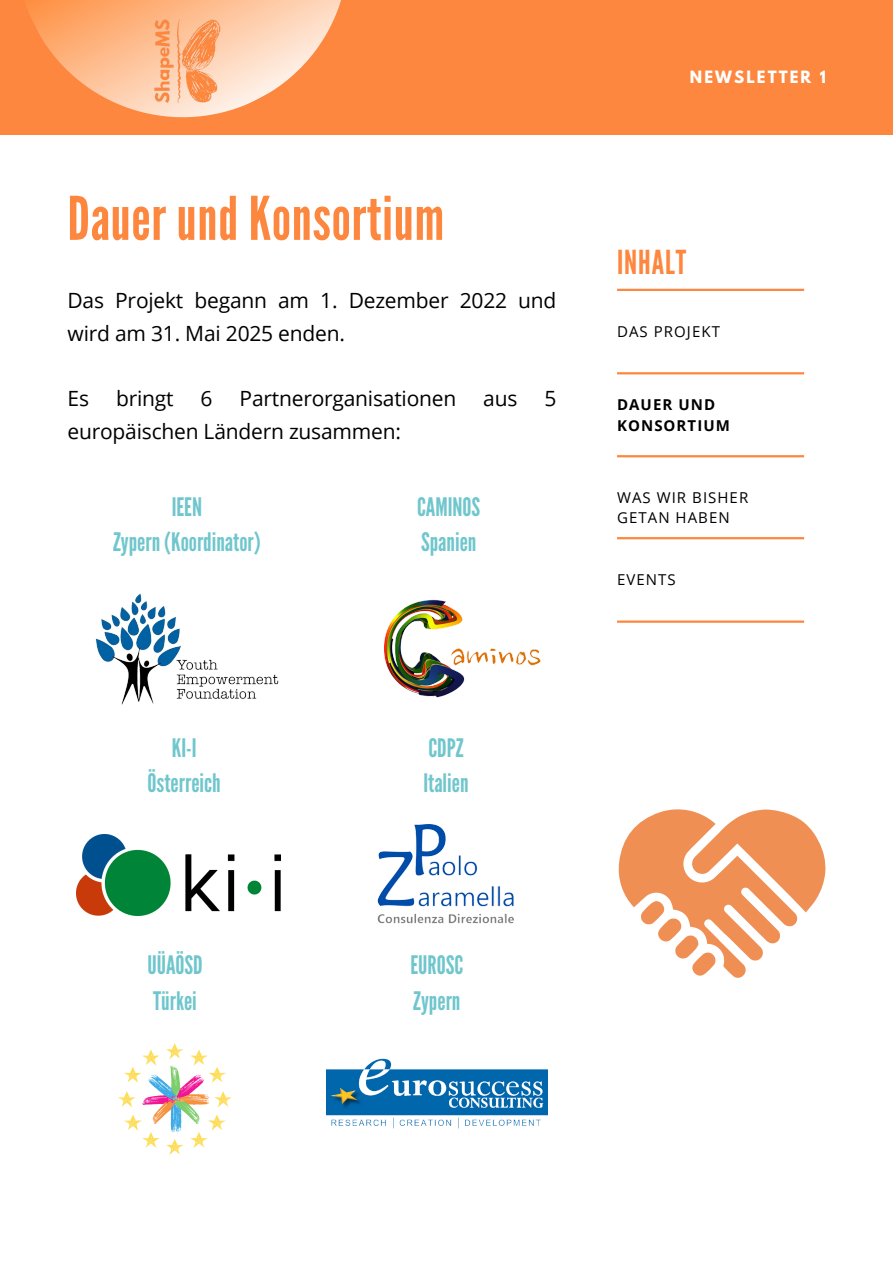
<style>
.page{position:relative;width:893px;height:1264px;background:#fff}
.page>*{position:absolute;margin:0;border:0;box-sizing:border-box;transform-origin:0 0}
.t1{font:60px "League Gothic";letter-spacing:.01em;color:#fd873e}
.t2{font:33px "League Gothic";letter-spacing:.03em;color:#fd873e}
.t3{font:25.5px "League Gothic";color:#70c6cd}
.t4{font:21px/32.7px "Open Sans";letter-spacing:-.01em;color:#000}
.t5{font:15px/20.2px "Open Sans";letter-spacing:.07em;color:#000}
.t6{font:700 15px/20.2px "Open Sans";letter-spacing:.07em;color:#000}
.t7{font:700 15px "League Spartan";letter-spacing:.14em;color:#fff}
</style>
<div class="page">
<div style="left:0;top:0;width:892px;height:135px;background:#fd873e"></div>
<hr style="left:617px;top:289px;width:187px;height:2px;background:#fd873e">
<hr style="left:617px;top:455px;width:187px;height:2px;background:#fd873e">
<hr style="left:617px;top:620px;width:187px;height:2px;background:#fd873e">
<hr style="left:617px;top:372px;width:187px;height:2px;background:#fd873e">
<hr style="left:617px;top:537px;width:187px;height:2px;background:#fd873e">
<svg style="left:27px;top:0;width:314px;height:118px"></svg>
<img style="left:140px;top:17px;width:86px;height:87px">
<img style="left:95px;top:593px;width:184px;height:112px">
<img style="left:384px;top:599px;width:157px;height:99px">
<img style="left:77px;top:834px;width:203px;height:81px">
<img style="left:377px;top:824px;width:137px;height:100px">
<img style="left:118px;top:1043px;width:114px;height:112px">
<img style="left:327px;top:1058px;width:220px;height:71px">
<svg style="left:618px;top:809px;width:207px;height:168px"></svg>
<p class="t1" style="left:68px;top:184px;width:378px">Dauer und Konsortium</p>
<p class="t4" style="left:68px;top:284px;width:490px">Das Projekt begann am 1. Dezember 2022 und wird am 31. Mai 2025 enden.</p>
<p class="t4" style="left:68px;top:381px;width:23px">Es</p>
<p class="t4" style="left:116px;top:381px;width:59px">bringt</p>
<p class="t4" style="left:200px;top:381px;width:13px">6</p>
<p class="t4" style="left:239px;top:381px;width:218px">Partnerorganisationen</p>
<p class="t4" style="left:483px;top:381px;width:36px">aus</p>
<p class="t4" style="left:544px;top:381px;width:13px">5</p>
<p class="t4" style="left:68px;top:414px;width:335px">europäischen Ländern zusammen:</p>
<p class="t3" style="left:172px;top:491px;width:32px">IEEN</p>
<p class="t3" style="left:113px;top:526px;width:149px">Zypern(Koordinator)</p>
<p class="t3" style="left:172px;top:733px;width:26px">KI-I</p>
<p class="t3" style="left:147px;top:768px;width:75px">Österreich</p>
<p class="t3" style="left:417px;top:491px;width:65px">CAMINOS</p>
<p class="t3" style="left:421px;top:526px;width:57px">Spanien</p>
<p class="t3" style="left:428px;top:733px;width:37px">CDPZ</p>
<p class="t3" style="left:423px;top:768px;width:47px">Italien</p>
<p class="t7" style="left:690px;top:70px;width:137px">NEWSLETTER 1</p>
<p class="t2" style="left:617px;top:243px;width:71px">INHALT</p>
<p class="t5" style="left:617px;top:321px;width:104px">DAS PROJEKT</p>
<p class="t6" style="left:617px;top:394px;width:114px">DAUER UND<br>KONSORTIUM</p>
<p class="t5" style="left:617px;top:487px;width:133px">WAS WIR BISHER<br>GETAN HABEN</p>
<p class="t5" style="left:617px;top:569px;width:60px">EVENTS</p>
<p class="t3" style="left:147px;top:950px;width:57px">UÜAÖSD</p>
<p class="t3" style="left:153px;top:985px;width:45px">Türkei</p>
<p class="t3" style="left:410px;top:950px;width:54px">EUROSC</p>
<p class="t3" style="left:413px;top:985px;width:49px">Zypern</p>
</div>
